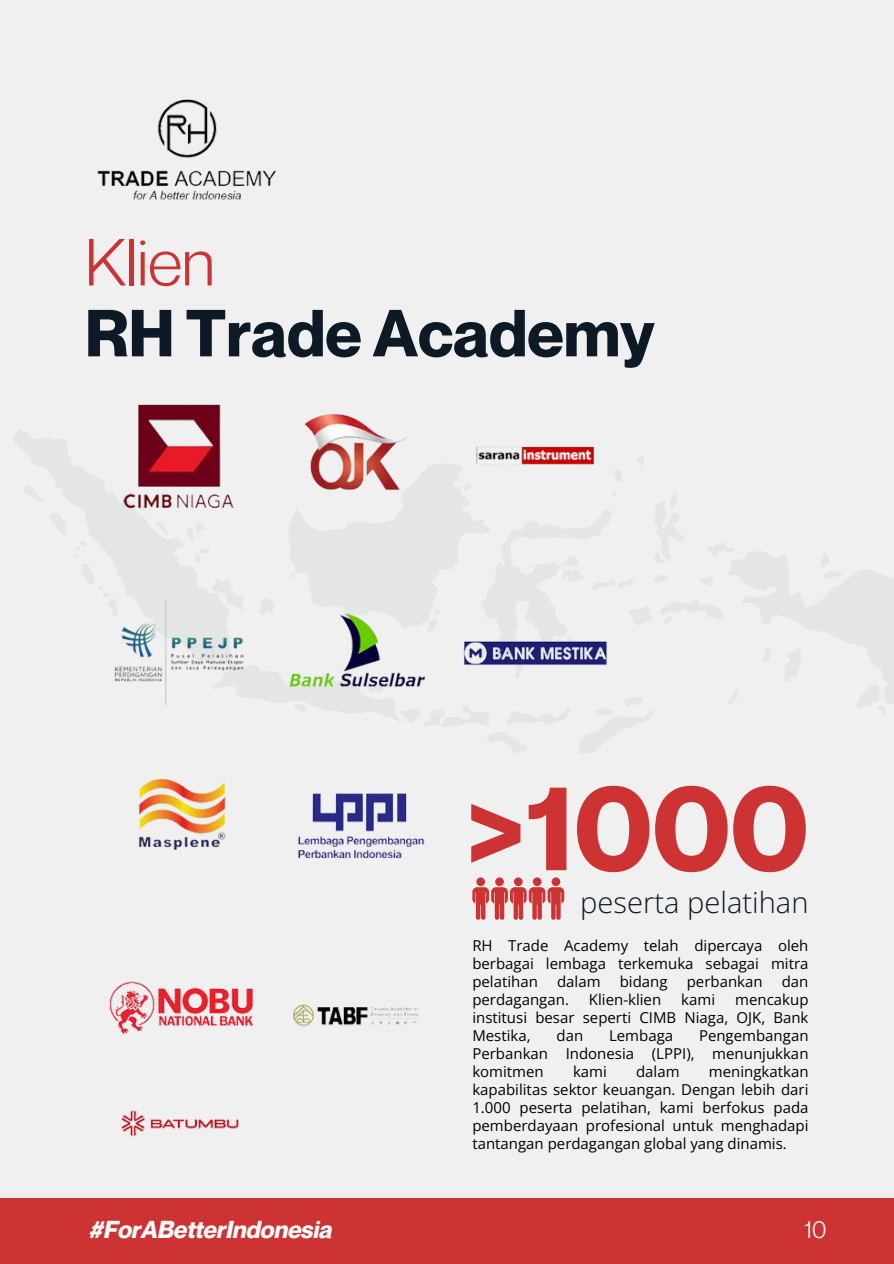
<style>
.page{position:relative;width:894px;height:1264px;background:#fff}
.page>*{position:absolute;margin:0;border:0;box-sizing:border-box;transform-origin:0 0}
.t1{font:700 119.4px "Neue Montreal";color:#cd3333}
.t2{font:700 64.95px/70.8px "Neue Montreal";color:#0d1a26}
.t3{font:300 29.1px "Open Sans";color:#0d1a26}
.t4{font:italic 700 24px "Neue Montreal";color:#fff}
.t5{font:24px "Neue Montreal";color:#fff}
.t6{font:15px/18px "Open Sans";color:#000;text-align:justify}
.s1{font-weight:400;color:#cd3333}
</style>
<div class="page">
<div style="left:0;top:0;width:893px;height:1263px;background:#f0f0f0"></div>
<img style="left:97px;top:99px;width:179px;height:101px">
<img style="left:103px;top:404px;width:530px;height:328px">
<img style="left:109px;top:778px;width:316px;height:257px">
<img style="left:121px;top:1110px;width:118px;height:26px">
<div style="left:0;top:1198px;width:893px;height:65px;background:#cd3333"></div>
<div style="left:476px;top:877px;width:9px;height:9px;background:#cd3333;border-radius:50%"></div>
<div style="left:495px;top:877px;width:8px;height:9px;background:#cd3333;border-radius:50%"></div>
<div style="left:551px;top:877px;width:9px;height:9px;background:#cd3333;border-radius:50%"></div>
<div style="left:532px;top:877px;width:9px;height:9px;background:#cd3333;border-radius:50%"></div>
<svg style="left:472px;top:887px;width:92px;height:32px"></svg>
<div style="left:514px;top:877px;width:8px;height:9px;background:#cd3333;border-radius:50%"></div>
<p class="t2" style="left:85px;top:226px;width:570px"><span class="s1">Klien<br></span>RH Trade Academy</p>
<p class="t1" style="left:465px;top:754px;width:344px">&gt;1000</p>
<h1 class="t3" style="left:580px;top:882px;width:230px">peserta pelatihan</h1>
<h3 class="t6" style="left:472px;top:935px;width:337px">RH Trade Academy telah dipercaya oleh berbagai lembaga terkemuka sebagai mitra pelatihan</h3>
<h3 class="t6" style="left:557px;top:971px;width:45px">dalam</h3>
<h3 class="t6" style="left:619px;top:971px;width:49px">bidang</h3>
<h3 class="t6" style="left:686px;top:971px;width:77px">perbankan</h3>
<h3 class="t6" style="left:781px;top:971px;width:28px">dan</h3>
<h3 class="t6" style="left:472px;top:989px;width:98px">perdagangan.</h3>
<h3 class="t6" style="left:588px;top:989px;width:74px">Klien-klien</h3>
<h3 class="t6" style="left:681px;top:989px;width:35px">kami</h3>
<h3 class="t6" style="left:472px;top:989px;width:337px;text-indent:263px">mencakup institusi besar seperti CIMB Niaga, OJK, Bank Mestika,</h3>
<h3 class="t6" style="left:472px;top:1025px;width:337px;text-indent:226px">Pengembangan Perbankan Indonesia (LPPI), menunjukkan komitmen</h3>
<h3 class="t6" style="left:556px;top:1025px;width:28px">dan</h3>
<h3 class="t6" style="left:609px;top:1025px;width:66px">Lembaga</h3>
<h3 class="t6" style="left:472px;top:1061px;width:337px;text-indent:236px">meningkatkan kapabilitas sektor keuangan. Dengan lebih dari 1.000 peserta pelatihan, kami berfokus pada pemberdayaan profesional untuk menghadapi tantangan perdagangan global yang dinamis.</h3>
<h3 class="t6" style="left:573px;top:1061px;width:35px">kami</h3>
<h3 class="t6" style="left:636px;top:1061px;width:45px">dalam</h3>
<p class="t4" style="left:89px;top:1214px;width:245px">#ForABetterIndonesia</p>
<p class="t5" style="left:804px;top:1214px;width:24px">10</p>
</div>
